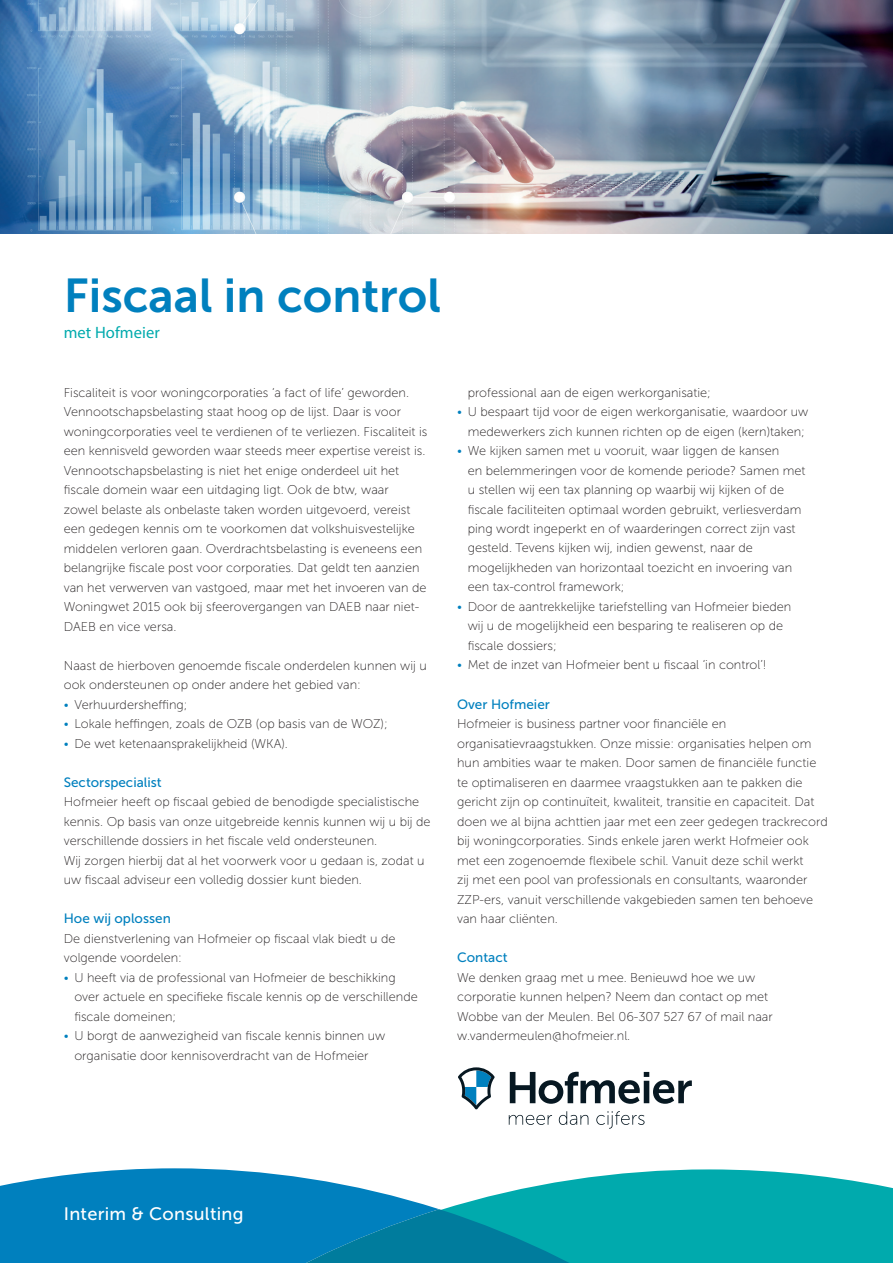
<style>
.page{position:relative;width:893px;height:1263px;background:#fff}
.page>*{position:absolute;margin:0;border:0;box-sizing:border-box;transform-origin:0 0}
.t1{font:47.25px "Museo Sans 700";color:#0080be}
.t2{font:18px "Museo Sans 500";letter-spacing:.015em;color:#fff}
.t3{font:16.5px "Myriad Pro";letter-spacing:.005em;color:#00aaad}
.t4{font:13.5px "Museo Sans 500";color:#0080be}
.t5{font:12.75px/19.5px "Museo Sans 100";color:#231f20}
.s1{color:#0080be}
</style>
<div class="page">
<img style="left:0;top:0;width:893px;height:234px">
<svg style="left:0;top:1168px;width:407px;height:41px"></svg>
<svg style="left:407px;top:1169px;width:486px;height:94px;fill:#00aaad"></svg>
<svg style="left:0;top:1209px;width:878px;height:54px;background:#0091b1"></svg>
<svg style="left:510px;top:1072px;width:182px;height:32px"></svg>
<svg style="left:509px;top:1115px;width:43px;height:10px"></svg>
<svg style="left:559px;top:1111px;width:29px;height:14px"></svg>
<svg style="left:596px;top:1111px;width:49px;height:18px"></svg>
<svg style="left:458px;top:1067px;width:37px;height:42px"></svg>
<h1 class="t1" style="left:64px;top:269px;width:378px">Fiscaal in control</h1>
<p class="t3" style="left:64px;top:322px;width:98px">met Hofmeier</p>
<p class="t5" style="left:64px;top:383px;width:365px">Fiscaliteit is voor woningcorporaties ‘a fact of life’ geworden.<br>Vennootschapsbelasting staat hoog op de lijst. Daar is voor woningcorporaties veel te verdienen of te verliezen. Fiscaliteit is een kennisveld geworden waar steeds meer expertise vereist is.<br>Vennootschapsbelasting is niet het enige onderdeel uit het fiscale domein waar een uitdaging ligt. Ook de btw, waar<br>zowel belaste als onbelaste taken worden uitgevoerd, vereist een gedegen kennis om te voorkomen dat volkshuisvestelijke middelen verloren gaan. Overdrachtsbelasting is eveneens een belangrijke fiscale post voor corporaties. Dat geldt ten aanzien van het verwerven van vastgoed, maar met het invoeren van de Woningwet 2015 ook bij sfeerovergangen van DAEB naar niet-DAEB en vice versa.</p>
<p class="t5" style="left:64px;top:655px;width:365px">Naast de hierboven genoemde fiscale onderdelen kunnen wij u ook ondersteunen op onder andere het gebied van:</p>
<p class="t5" style="left:64px;top:694px;width:125px"><span class="s1">•</span> Verhuurdersheffing;</p>
<p class="t5" style="left:64px;top:714px;width:326px"><span class="s1">•</span> Lokale heffingen, zoals de OZB (op basis van de WOZ);</p>
<p class="t5" style="left:64px;top:733px;width:226px"><span class="s1">•</span> De wet ketenaansprakelijkheid (WKA).</p>
<p class="t4" style="left:64px;top:774px;width:99px">Sectorspecialist</p>
<p class="t5" style="left:64px;top:792px;width:368px">Hofmeier heeft op fiscaal gebied de benodigde specialistische kennis. Op basis van onze uitgebreide kennis kunnen wij u bij de verschillende dossiers in het fiscale veld ondersteunen.<br>Wij zorgen hierbij dat al het voorwerk voor u gedaan is, zodat u uw fiscaal adviseur een volledig dossier kunt bieden.</p>
<p class="t4" style="left:64px;top:911px;width:109px">Hoe wij oplossen</p>
<p class="t5" style="left:64px;top:929px;width:333px">De dienstverlening van Hofmeier op fiscaal vlak biedt u de volgende voordelen:</p>
<p class="t5" style="left:74px;top:968px;width:345px;text-indent:-11px"><span class="s1">•</span> U heeft via de professional van Hofmeier de beschikking over actuele en specifieke fiscale kennis op de verschillende fiscale domeinen;</p>
<p class="t5" style="left:64px;top:1026px;width:323px;text-align:center"><span class="s1">•</span> U borgt de aanwezigheid van fiscale kennis binnen uw organisatie door kennisoverdracht van de Hofmeier</p>
<p class="t5" style="left:468px;top:382px;width:245px">professional aan de eigen werkorganisatie;</p>
<p class="t5" style="left:457px;top:402px;width:353px;text-align:center"><span class="s1">•</span> U bespaart tijd voor de eigen werkorganisatie, waardoor uw medewerkers zich kunnen richten op de eigen (kern)taken;</p>
<p class="t5" style="left:468px;top:441px;width:339px;text-indent:-11px"><span class="s1">•</span> We kijken samen met u vooruit, waar liggen de kansen<br>en belemmeringen voor de komende periode? Samen met u stellen wij een tax planning op waarbij wij kijken of de fiscale faciliteiten optimaal worden gebruikt, verliesverdam ping wordt ingeperkt en of waarderingen correct zijn vast gesteld. Tevens kijken wij, indien gewenst, naar de mogelijkheden van horizontaal toezicht en invoering van een tax-control framework;</p>
<p class="t5" style="left:468px;top:597px;width:325px;text-indent:-11px"><span class="s1">•</span> Door de aantrekkelijke tariefstelling van Hofmeier bieden wij u de mogelijkheid een besparing te realiseren op de fiscale dossiers;</p>
<p class="t5" style="left:457px;top:655px;width:311px"><span class="s1">•</span> Met de inzet van Hofmeier bent u fiscaal ‘in control’!</p>
<p class="t4" style="left:457px;top:696px;width:94px">Over Hofmeier</p>
<p class="t5" style="left:457px;top:714px;width:372px">Hofmeier is business partner voor financiële en organisatievraagstukken. Onze missie: organisaties helpen om hun ambities waar te maken. Door samen de financiële functie te optimaliseren en daarmee vraagstukken aan te pakken die gericht zijn op continuïteit, kwaliteit, transitie en capaciteit. Dat doen we al bijna achttien jaar met een zeer gedegen trackrecord bij woningcorporaties. Sinds enkele jaren werkt Hofmeier ook met een zogenoemde flexibele schil. Vanuit deze schil werkt<br>zij met een pool van professionals en consultants, waaronder ZZP-ers, vanuit verschillende vakgebieden samen ten behoeve van haar cliënten.</p>
<p class="t4" style="left:457px;top:950px;width:52px">Contact</p>
<p class="t5" style="left:457px;top:968px;width:317px">We denken graag met u mee. Benieuwd hoe we uw corporatie kunnen helpen? Neem dan contact op met Wobbe van der Meulen. Bel 06-307 527 67 of mail naar w.vandermeulen@hofmeier.nl.</p>
<h2 class="t2" style="left:64px;top:1204px;width:181px">Interim &amp; Consulting</h2>
</div>
